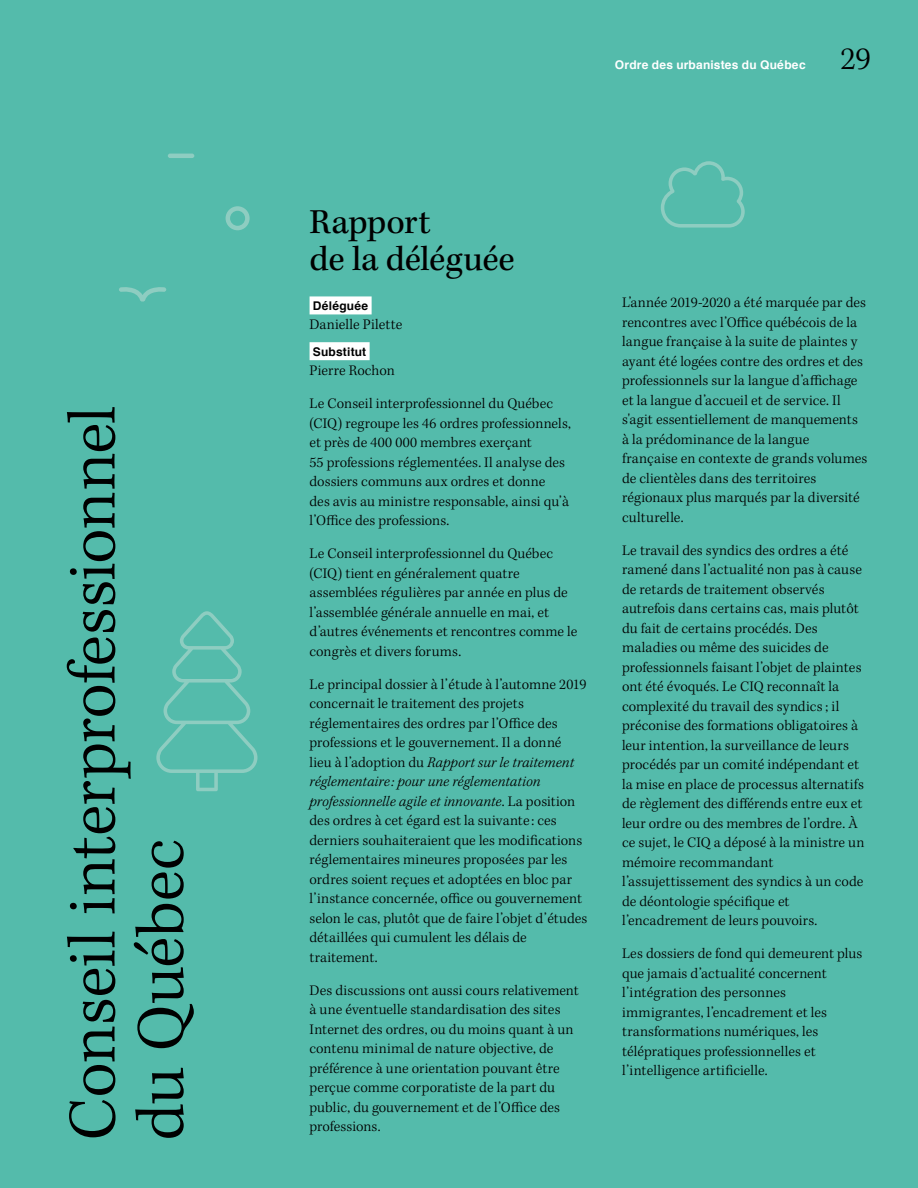
<style>
.page{position:relative;width:918px;height:1188px;background:#54bbab}
.page>*{position:absolute;margin:0;border:0;box-sizing:border-box;transform-origin:0 0}
.t1{font:70.35px/68.2px "Kepler Std Light Capt";letter-spacing:-.015em;color:#000}
.t2{font:36px/37.5px "Kepler Std";letter-spacing:-.005em;color:#000}
.t3{font:300 33px "Kepler Std";color:#000}
.t4{font:300 15px/19.5px "Kepler Std";letter-spacing:.005em;color:#000}
.t5{font:700 12px "Helvetica";letter-spacing:.015em;color:#fff}
.t6{font:700 12px "Helvetica";letter-spacing:.015em;color:#000}
.s1{font-style:italic}
</style>
<div class="page">
<svg style="left:156px;top:611px;width:102px;height:180px"></svg>
<svg style="left:661px;top:161px;width:84px;height:67px"></svg>
<svg style="left:226px;top:206px;width:24px;height:24px"></svg>
<svg style="left:119px;top:287px;width:47px;height:15px"></svg>
<hr style="left:168px;top:154px;width:26px;height:4px;background:#8ecdc1;border-radius:2px">
<div style="left:310px;top:296px;width:62px;height:18px;background:#fff"></div>
<div style="left:310px;top:342px;width:60px;height:18px;background:#fff"></div>
<h1 class="t1" style="left:62px;top:1141px;width:736px;rotate:-90deg">Conseil interprofessionnel du Québec</h1>
<p class="t5" style="left:615px;top:55px;width:192px">Ordre des urbanistes du Québec</p>
<h3 class="t3" style="left:840px;top:40px;width:32px">29</h3>
<h2 class="t2" style="left:310px;top:204px;width:207px">Rapport<br>de la déléguée</h2>
<p class="t6" style="left:313px;top:296px;width:57px">Déléguée</p>
<p class="t4" style="left:310px;top:316px;width:94px">Danielle Pilette</p>
<p class="t6" style="left:313px;top:342px;width:55px">Substitut</p>
<p class="t4" style="left:310px;top:361px;width:87px">Pierre Rochon</p>
<p class="t4" style="left:310px;top:394px;width:263px">Le Conseil interprofessionnel du Québec (CIQ) regroupe les 46 ordres professionnels, et près de 400 000 membres exerçant<br>55 professions réglementées. Il analyse des dossiers communs aux ordres et donne<br>des avis au ministre responsable, ainsi qu’à l’Office des professions.</p>
<p class="t4" style="left:310px;top:544px;width:269px">Le Conseil interprofessionnel du Québec (CIQ) tient en généralement quatre assemblées régulières par année en plus de l’assemblée générale annuelle en mai, et d’autres événements et rencontres comme le congrès et divers forums.</p>
<p class="t4" style="left:310px;top:675px;width:279px">Le principal dossier à l’étude à l’automne 2019 concernait le traitement des projets réglementaires des ordres par l’Office des professions et le gouvernement. Il a donné<br>lieu à l’adoption du <span class="s1">Rapport sur le traitement réglementaire : pour une réglementation professionnelle agile et innovante</span>. La position des ordres à cet égard est la suivante : ces derniers souhaiteraient que les modifications réglementaires mineures proposées par les ordres soient reçues et adoptées en bloc par l’instance concernée, office ou gouvernement selon le cas, plutôt que de faire l’objet d’études détaillées qui cumulent les délais de traitement.</p>
<p class="t4" style="left:310px;top:981px;width:271px">Des discussions ont aussi cours relativement à une éventuelle standardisation des sites Internet des ordres, ou du moins quant à un contenu minimal de nature objective, de préférence à une orientation pouvant être perçue comme corporatiste de la part du public, du gouvernement et de l’Office des professions.</p>
<p class="t4" style="left:622px;top:294px;width:247px">L’année 2019-2020 a été marquée par des rencontres avec l’Office québécois de la langue française à la suite de plaintes y ayant été logées contre des ordres et des professionnels sur la langue d’affichage et la langue d’accueil et de service. Il s'agit essentiellement de manquements à la prédominance de la langue française en contexte de grands volumes de clientèles dans des territoires régionaux plus marqués par la diversité culturelle.</p>
<p class="t4" style="left:622px;top:541px;width:244px">Le travail des syndics des ordres a été ramené dans l’actualité non pas à cause de retards de traitement observés autrefois dans certains cas, mais plutôt du fait de certains procédés. Des maladies ou même des suicides de professionnels faisant l’objet de plaintes ont été évoqués. Le CIQ reconnaît la complexité du travail des syndics ; il préconise des formations obligatoires à leur intention, la surveillance de leurs procédés par un comité indépendant et la mise en place de processus alternatifs de règlement des différends entre eux et leur ordre ou des membres de l’ordre. À ce sujet, le CIQ a déposé à la ministre un mémoire recommandant l’assujettissement des syndics à un code de déontologie spécifique et l’encadrement de leurs pouvoirs.</p>
<p class="t4" style="left:622px;top:945px;width:242px">Les dossiers de fond qui demeurent plus que jamais d’actualité concernent l’intégration des personnes immigrantes, l’encadrement et les transformations numériques, les télépratiques professionnelles et l’intelligence artificielle.</p>
</div>
